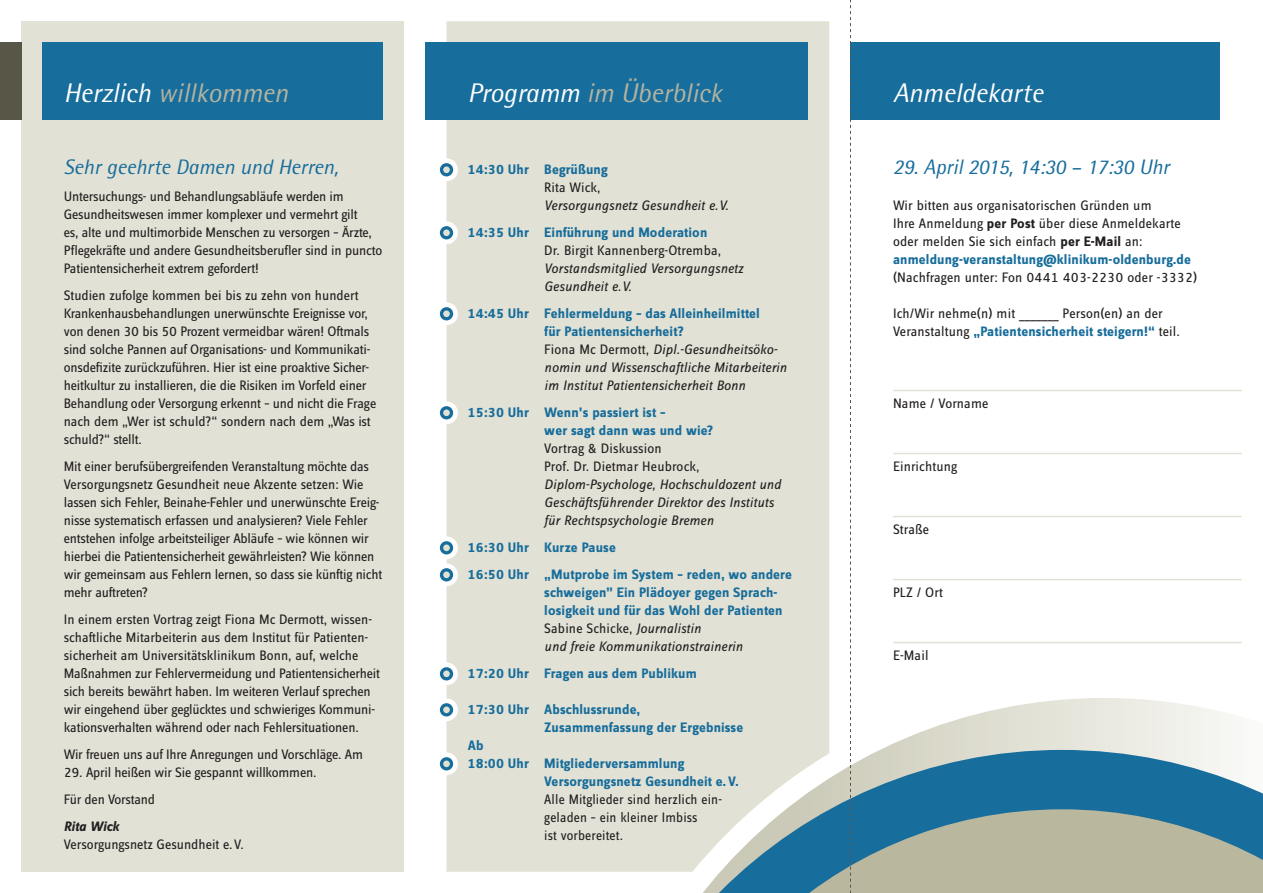
<style>
.page{position:relative;width:1263px;height:893px;background:#fff}
.page>*{position:absolute;margin:0;border:0;box-sizing:border-box;transform-origin:0 0}
.t1{font:italic 27px "Rotis Semi Sans";color:#b3b3a1}
.t2{font:italic 27px "Rotis Semi Sans";color:#fff}
.t3{font:italic 21px "Rotis Semi Sans";color:#176d9b}
.t4{font:14.25px/18px "Zine Sans Dis Regular Roman Tf";letter-spacing:-.015em;color:#231f20}
.t5{font:14.25px/18px "Zine Sans Dis Bold Roman Tf";letter-spacing:.01em;color:#176d9b}
.t6{font:14.25px/18px "Zine Sans Dis Regular Roman Tf";letter-spacing:.01em;color:#231f20}
.t7{font:italic 14.25px/18px "Zine Sans Dis";letter-spacing:.01em;color:#231f20}
.t8{font:14.25px "Zine Sans Dis Bold Italic Tf";letter-spacing:-.005em;color:#231f20}
.s1{color:#fff}
.s2{font-family:"Zine Sans Dis Regular Roman Tf";font-style:normal}
.s3{font-family:"Zine Sans Dis";font-style:italic}
.s4{font-family:"Zine Sans Dis Bold Roman Tf"}
.s5{font-family:"Zine Sans Dis Regular Roman Tf";color:#231f20}
</style>
<div class="page">
<div style="left:446px;top:21px;width:383px;height:851px;background:#e2e1d5"></div>
<div style="left:21px;top:21px;width:383px;height:851px;background:#e2e1d5"></div>
<div style="left:425px;top:43px;width:383px;height:77px;background:#176d9b"></div>
<div style="left:850px;top:43px;width:370px;height:77px;background:#176d9b"></div>
<div style="left:43px;top:43px;width:340px;height:77px;background:#176d9b"></div>
<div style="left:0;top:43px;width:21px;height:77px;background:#585646"></div>
<svg style="left:571px;top:677px;width:665px;height:195px"></svg>
<svg style="left:579px;top:750px;width:684px;height:143px;background:#95b0b4"></svg>
<hr style="left:893px;top:390px;width:349px;height:1px;background:#e2e1d5">
<hr style="left:893px;top:453px;width:349px;height:1px;background:#e2e1d5">
<hr style="left:893px;top:516px;width:349px;height:1px;background:#e2e1d5">
<hr style="left:893px;top:579px;width:349px;height:1px;background:#e2e1d5">
<hr style="left:893px;top:642px;width:349px;height:1px;background:#e2e1d5">
<svg style="left:850px;top:0;width:1px;height:893px"></svg>
<div style="left:435px;top:158px;width:23px;height:23px;background:#fff;border-radius:50%"></div>
<div style="left:441px;top:165px;width:10px;height:10px;background:#e2e1d5;border-radius:50%"></div>
<div style="left:440px;top:163px;width:13px;height:13px;border:3px solid #176d9b;border-radius:50%"></div>
<div style="left:435px;top:221px;width:23px;height:23px;background:#fff;border-radius:50%"></div>
<div style="left:441px;top:228px;width:10px;height:10px;background:#e2e1d5;border-radius:50%"></div>
<div style="left:440px;top:226px;width:13px;height:13px;border:3px solid #176d9b;border-radius:50%"></div>
<div style="left:435px;top:302px;width:23px;height:23px;background:#fff;border-radius:50%"></div>
<div style="left:441px;top:309px;width:10px;height:10px;background:#e2e1d5;border-radius:50%"></div>
<div style="left:440px;top:307px;width:13px;height:13px;border:3px solid #176d9b;border-radius:50%"></div>
<div style="left:435px;top:401px;width:23px;height:23px;background:#fff;border-radius:50%"></div>
<div style="left:441px;top:408px;width:10px;height:10px;background:#e2e1d5;border-radius:50%"></div>
<div style="left:440px;top:406px;width:13px;height:13px;border:3px solid #176d9b;border-radius:50%"></div>
<div style="left:435px;top:536px;width:23px;height:23px;background:#fff;border-radius:50%"></div>
<div style="left:441px;top:543px;width:10px;height:10px;background:#e2e1d5;border-radius:50%"></div>
<div style="left:440px;top:541px;width:13px;height:13px;border:3px solid #176d9b;border-radius:50%"></div>
<div style="left:435px;top:563px;width:23px;height:23px;background:#fff;border-radius:50%"></div>
<div style="left:441px;top:570px;width:10px;height:10px;background:#e2e1d5;border-radius:50%"></div>
<div style="left:440px;top:568px;width:13px;height:13px;border:3px solid #176d9b;border-radius:50%"></div>
<div style="left:435px;top:662px;width:23px;height:23px;background:#fff;border-radius:50%"></div>
<div style="left:441px;top:669px;width:10px;height:10px;background:#e2e1d5;border-radius:50%"></div>
<div style="left:440px;top:667px;width:13px;height:13px;border:3px solid #176d9b;border-radius:50%"></div>
<div style="left:435px;top:698px;width:23px;height:23px;background:#fff;border-radius:50%"></div>
<div style="left:441px;top:705px;width:10px;height:10px;background:#e2e1d5;border-radius:50%"></div>
<div style="left:440px;top:703px;width:13px;height:13px;border:3px solid #176d9b;border-radius:50%"></div>
<div style="left:435px;top:752px;width:23px;height:23px;background:#fff;border-radius:50%"></div>
<div style="left:441px;top:759px;width:10px;height:10px;background:#e2e1d5;border-radius:50%"></div>
<div style="left:440px;top:757px;width:13px;height:13px;border:3px solid #176d9b;border-radius:50%"></div>
<h1 class="t1" style="left:64px;top:77px;width:226px"><span class="s1">Herzlich</span> willkommen</h1>
<h1 class="t1" style="left:468px;top:77px;width:255px"><span class="s1">Programm</span> im Überblick</h1>
<h1 class="t2" style="left:893px;top:77px;width:151px">Anmeldekarte</h1>
<h2 class="t3" style="left:64px;top:154px;width:276px">Sehr geehrte Damen und Herren,</h2>
<p class="t4" style="left:64px;top:188px;width:320px">Untersuchungs- und Behandlungsabläufe werden im Gesundheitswesen immer komplexer und vermehrt gilt<br>es, alte und multimorbide Menschen zu versorgen – Ärzte, Pflegekräfte und andere Gesundheitsberufler sind in puncto Patientensicherheit extrem gefordert!</p>
<p class="t4" style="left:64px;top:287px;width:314px">Studien zufolge kommen bei bis zu zehn von hundert Krankenhausbehandlungen unerwünschte Ereignisse vor, von denen 30 bis 50 Prozent vermeidbar wären! Oftmals sind solche Pannen auf Organisations- und Kommunikati&shy;onsdefizite zurückzuführen. Hier ist eine proaktive Sicher&shy;heitkultur zu installieren, die die Risiken im Vorfeld einer Behandlung oder Versorgung erkennt – und nicht die Frage nach dem „Wer ist schuld?“ sondern nach dem „Was ist schuld?“ stellt.</p>
<p class="t4" style="left:64px;top:458px;width:320px">Mit einer berufsübergreifenden Veranstaltung möchte das Versorgungsnetz Gesundheit neue Akzente setzen: Wie lassen sich Fehler, Beinahe-Fehler und unerwünschte Ereig&shy;nisse systematisch erfassen und analysieren? Viele Fehler entstehen infolge arbeitsteiliger Abläufe – wie können wir hierbei die Patientensicherheit gewährleisten? Wie können wir gemeinsam aus Fehlern lernen, so dass sie künftig nicht mehr auftreten?</p>
<p class="t4" style="left:64px;top:611px;width:318px">In einem ersten Vortrag zeigt Fiona Mc Dermott, wissen&shy;schaftliche Mitarbeiterin aus dem Institut für Patienten&shy;sicherheit am Universitätsklinikum Bonn, auf, welche Maßnahmen zur Fehlervermeidung und Patientensicherheit sich bereits bewährt haben. Im weiteren Verlauf sprechen wir eingehend über geglücktes und schwieriges Kommuni&shy;kationsverhalten während oder nach Fehlersituationen.</p>
<p class="t4" style="left:64px;top:746px;width:301px">Wir freuen uns auf Ihre Anregungen und Vorschläge. Am</p>
<p class="t4" style="left:64px;top:760px;width:254px;line-height:27px">29. April heißen wir Sie gespannt willkommen.<br>Für den Vorstand</p>
<p class="t8" style="left:64px;top:819px;width:57px">Rita Wick</p>
<p class="t4" style="left:64px;top:836px;width:181px">Versorgungsnetz Gesundheit e.V.</p>
<p class="t5" style="left:468px;top:161px;width:141px">14:30 Uhr Begrüßung</p>
<p class="t4" style="left:544px;top:179px;width:58px">Rita Wick,</p>
<p class="t7" style="left:544px;top:197px;width:186px">Versorgungsnetz Gesundheit e.V.</p>
<p class="t5" style="left:468px;top:224px;width:241px">14:35 Uhr Einführung und Moderation</p>
<p class="t6" style="left:544px;top:242px;width:178px">Dr. Birgit Kannenberg-Otremba,</p>
<p class="t7" style="left:544px;top:260px;width:201px">Vorstandsmitglied Versorgungsnetz<br>Gesundheit e.V.</p>
<p class="t5" style="left:468px;top:305px;width:294px;text-align:center">14:45 Uhr Fehlermeldung – das Alleinheilmittel für Patientensicherheit?</p>
<p class="t7" style="left:544px;top:341px;width:244px"><span class="s2">Fiona Mc Dermott,</span> Dipl.-Gesundheitsöko&shy;nomin und Wissenschaftliche Mitarbeiterin im Institut Patientensicherheit Bonn</p>
<p class="t5" style="left:544px;top:404px;width:170px;text-indent:-77px">15:30 Uhr Wenn’s passiert ist –<br>wer sagt dann was und wie?</p>
<p class="t6" style="left:544px;top:440px;width:157px">Vortrag &amp; Diskussion<br>Prof. Dr. Dietmar Heubrock,</p>
<p class="t7" style="left:544px;top:476px;width:238px">Diplom-Psychologe, Hochschuldozent und<br>Geschäftsführender Direktor des Instituts für Rechtspsychologie Bremen</p>
<p class="t5" style="left:468px;top:535px;width:326px;line-height:27px">16:30 Uhr Kurze Pause<br>16:50 Uhr „Mutprobe im System – reden, wo andere</p>
<p class="t5" style="left:544px;top:584px;width:240px">schweigen” Ein Plädoyer gegen Sprach&shy;losigkeit und für das Wohl der Patienten</p>
<p class="t6" style="left:544px;top:620px;width:158px">Sabine Schicke, <span class="s3">Journalistin</span></p>
<p class="t7" style="left:544px;top:638px;width:200px">und freie Kommunikationstrainerin</p>
<p class="t5" style="left:468px;top:665px;width:230px">17:20 Uhr Fragen aus dem Publikum</p>
<p class="t5" style="left:468px;top:701px;width:174px">17:30 Uhr Abschlussrunde,</p>
<p class="t5" style="left:544px;top:719px;width:200px">Zusammenfassung der Ergebnisse</p>
<p class="t5" style="left:468px;top:737px;width:17px">Ab</p>
<p class="t5" style="left:468px;top:755px;width:218px">18:00 Uhr Mitgliederversammlung</p>
<p class="t5" style="left:544px;top:773px;width:196px">Versorgungsnetz Gesundheit e.V.</p>
<p class="t6" style="left:544px;top:791px;width:179px">Alle Mitglieder sind herzlich ein&shy;geladen – ein kleiner Imbiss<br>ist vorbereitet.</p>
<h2 class="t3" style="left:893px;top:154px;width:278px">29. April 2015, 14:30 – 17:30 Uhr</h2>
<p class="t6" style="left:893px;top:197px;width:289px">Wir bitten aus organisatorischen Gründen um<br>Ihre Anmeldung <span class="s4">per Post</span> über diese Anmeldekarte oder melden Sie sich einfach <span class="s4">per E-Mail</span> an:</p>
<p class="t5" style="left:893px;top:251px;width:299px">anmeldung-veranstaltung@klinikum-oldenburg.de</p>
<p class="t6" style="left:893px;top:269px;width:306px">(Nachfragen unter: Fon 0441 403-2230 oder -3332)</p>
<p class="t6" style="left:893px;top:305px;width:271px">Ich/Wir nehme(n) mit _______ Person(en) an der</p>
<p class="t5" style="left:893px;top:323px;width:288px"><span class="s5">Veranstaltung</span> „Patientensicherheit steigern!“ <span class="s5">teil.</span></p>
<p class="t6" style="left:893px;top:395px;width:97px">Name / Vorname</p>
<p class="t6" style="left:893px;top:458px;width:66px">Einrichtung</p>
<p class="t4" style="left:893px;top:521px;width:37px">Straße</p>
<p class="t4" style="left:893px;top:584px;width:52px">PLZ / Ort</p>
<p class="t4" style="left:893px;top:647px;width:37px">E-Mail</p>
</div>
